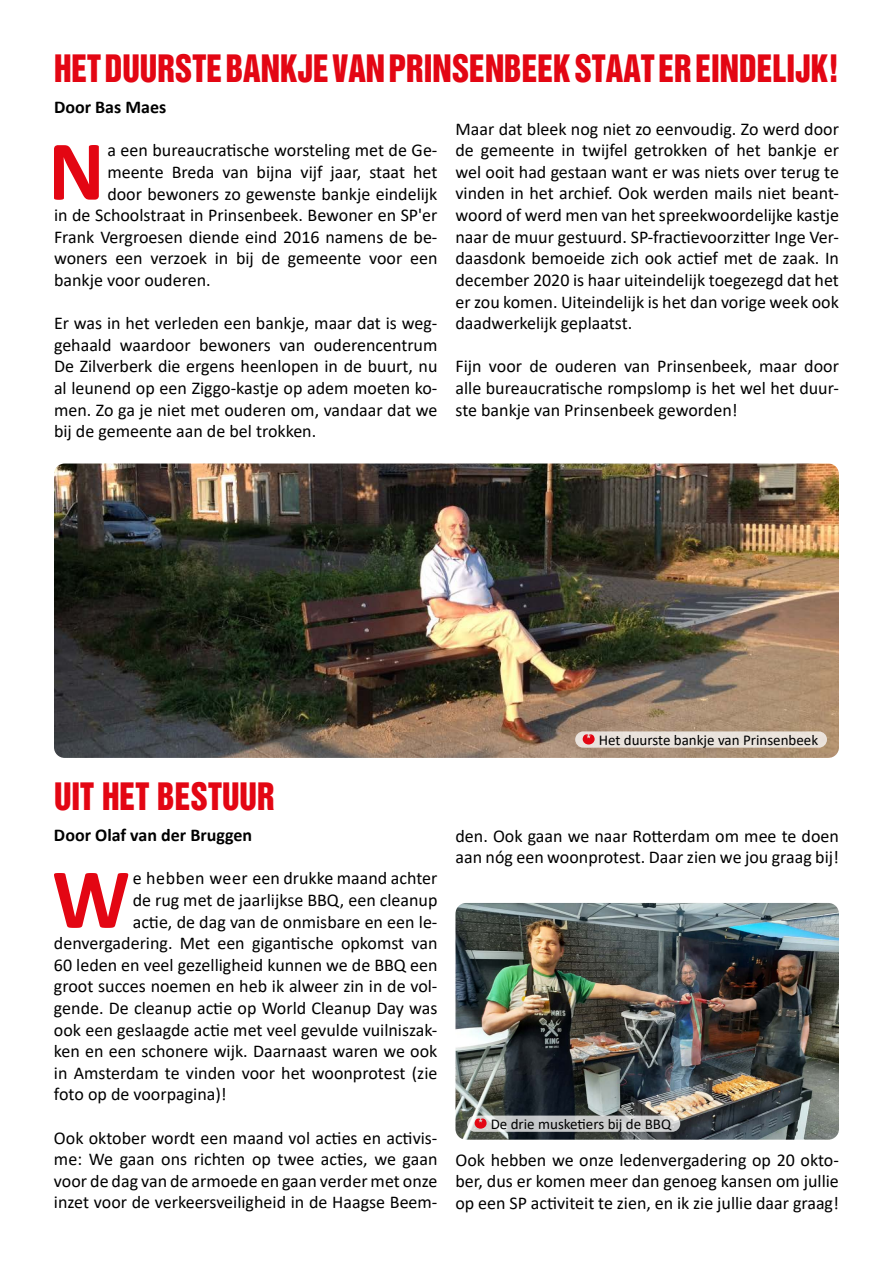
<style>
.page{position:relative;width:893px;height:1263px;background:#fff}
.page>*{position:absolute;margin:0;border:0;box-sizing:border-box;transform-origin:0 0}
.t1{font:700 86.1px "Calibri";color:#e30613}
.t2{font:34.65px "Helvetica Inserat LT Pro";color:#e30613;scale:.91 1}
.t3{font:18px/21.6px "Calibri";color:#000;text-align:justify}
.t4{font:700 18px "Calibri";color:#000}
.t5{font:15px "Calibri";color:#000}
</style>
<div class="page">
<img style="left:455px;top:903px;width:384px;height:237px">
<svg style="left:467px;top:1115px;width:213px;height:17px;background:#c6c8c8"></svg>
<svg style="left:475px;top:1118px;width:12px;height:11px"></svg>
<img style="left:54px;top:463px;width:785px;height:295px">
<div style="left:575px;top:731px;width:252px;height:17px;background:#e9e3dc;border-radius:8px"></div>
<svg style="left:583px;top:734px;width:12px;height:10px"></svg>
<h2 class="t2" style="left:54px;top:47px;width:864px">HET DUURSTE BANKJE VAN PRINSENBEEK STAAT ER EINDELIJK!</h2>
<p class="t4" style="left:54px;top:94px;width:114px">Door Bas Maes</p>
<h1 class="t1" style="left:48px;top:110px;width:58px">N</h1>
<p class="t3" style="left:107px;top:139px;width:332px">a een bureaucratische worsteling met de Ge-</p>
<p class="t3" style="left:107px;top:161px;width:332px">meente Breda van bijna vijf jaar, staat het</p>
<p class="t3" style="left:107px;top:182px;width:332px">door bewoners zo gewenste bankje eindelijk</p>
<p class="t3" style="left:54px;top:204px;width:385px">in de Schoolstraat in Prinsenbeek. Bewoner en SP'er</p>
<p class="t3" style="left:54px;top:226px;width:385px">Frank Vergroesen diende eind 2016 namens de be-</p>
<p class="t3" style="left:54px;top:247px;width:385px">woners een verzoek in bij de gemeente voor een</p>
<p class="t3" style="left:54px;top:269px;width:158px">bankje voor ouderen.</p>
<p class="t3" style="left:54px;top:312px;width:385px">Er was in het verleden een bankje, maar dat is weg&shy;gehaald waardoor bewoners van ouderencentrum De Zilverberk die ergens heenlopen in de buurt, nu al leunend op een Ziggo-kastje op adem moeten ko&shy;men. Zo ga je niet met ouderen om, vandaar dat we bij de gemeente aan de bel trokken.</p>
<p class="t3" style="left:455px;top:117px;width:385px">Maar dat bleek nog niet zo eenvoudig. Zo werd door de gemeente in twijfel getrokken of het bankje er wel ooit had gestaan want er was niets over terug te vinden in het archief. Ook werden mails niet beant&shy;woord of werd men van het spreekwoordelijke kastje naar de muur gestuurd. SP-fractievoorzitter Inge Ver&shy;daasdonk bemoeide zich ook actief met de zaak. In december 2020 is haar uiteindelijk toegezegd dat het er zou komen. Uiteindelijk is het dan vorige week ook daadwerkelijk geplaatst.</p>
<p class="t3" style="left:455px;top:355px;width:385px">Fijn voor de ouderen van Prinsenbeek, maar door alle bureaucratische rompslomp is het wel het duur&shy;ste bankje van Prinsenbeek geworden!</p>
<h2 class="t2" style="left:54px;top:776px;width:244px">UIT HET BESTUUR</h2>
<p class="t4" style="left:54px;top:822px;width:200px">Door Olaf van der Bruggen</p>
<h1 class="t1" style="left:52px;top:838px;width:79px">W</h1>
<p class="t3" style="left:133px;top:867px;width:306px">e hebben weer een drukke maand achter</p>
<p class="t3" style="left:133px;top:889px;width:306px">de rug met de jaarlijkse BBQ, een cleanup</p>
<p class="t3" style="left:133px;top:910px;width:306px">actie, de dag van de onmisbare en een le-</p>
<p class="t3" style="left:54px;top:932px;width:385px">denvergadering. Met een gigantische opkomst van</p>
<p class="t3" style="left:54px;top:954px;width:385px">60 leden en veel gezelligheid kunnen we de BBQ een</p>
<p class="t3" style="left:54px;top:975px;width:385px">groot succes noemen en heb ik alweer zin in de vol-</p>
<p class="t3" style="left:54px;top:997px;width:385px">gende. De cleanup actie op World Cleanup Day was</p>
<p class="t3" style="left:54px;top:1018px;width:385px">ook een geslaagde actie met veel gevulde vuilniszak-</p>
<p class="t3" style="left:54px;top:1040px;width:385px">ken en een schonere wijk. Daarnaast waren we ook</p>
<p class="t3" style="left:54px;top:1062px;width:385px">in Amsterdam te vinden voor het woonprotest (zie</p>
<p class="t3" style="left:54px;top:1083px;width:174px">foto op de voorpagina)!</p>
<p class="t3" style="left:54px;top:1126px;width:385px">Ook oktober wordt een maand vol acties en activis&shy;me: We gaan ons richten op twee acties, we gaan voor de dag van de armoede en gaan verder met onze inzet voor de verkeersveiligheid in de Haagse Beem-</p>
<p class="t5" style="left:599px;top:729px;width:221px">Het duurste bankje van Prinsenbeek</p>
<p class="t3" style="left:455px;top:824px;width:385px">den. Ook gaan we naar Rotterdam om mee te doen aan nóg een woonprotest. Daar zien we jou graag bij!</p>
<p class="t5" style="left:491px;top:1113px;width:182px">De drie musketiers bij de BBQ</p>
<p class="t3" style="left:455px;top:1148px;width:385px">Ook hebben we onze ledenvergadering op 20 okto&shy;ber, dus er komen meer dan genoeg kansen om jullie op een SP activiteit te zien, en ik zie jullie daar graag!</p>
</div>
